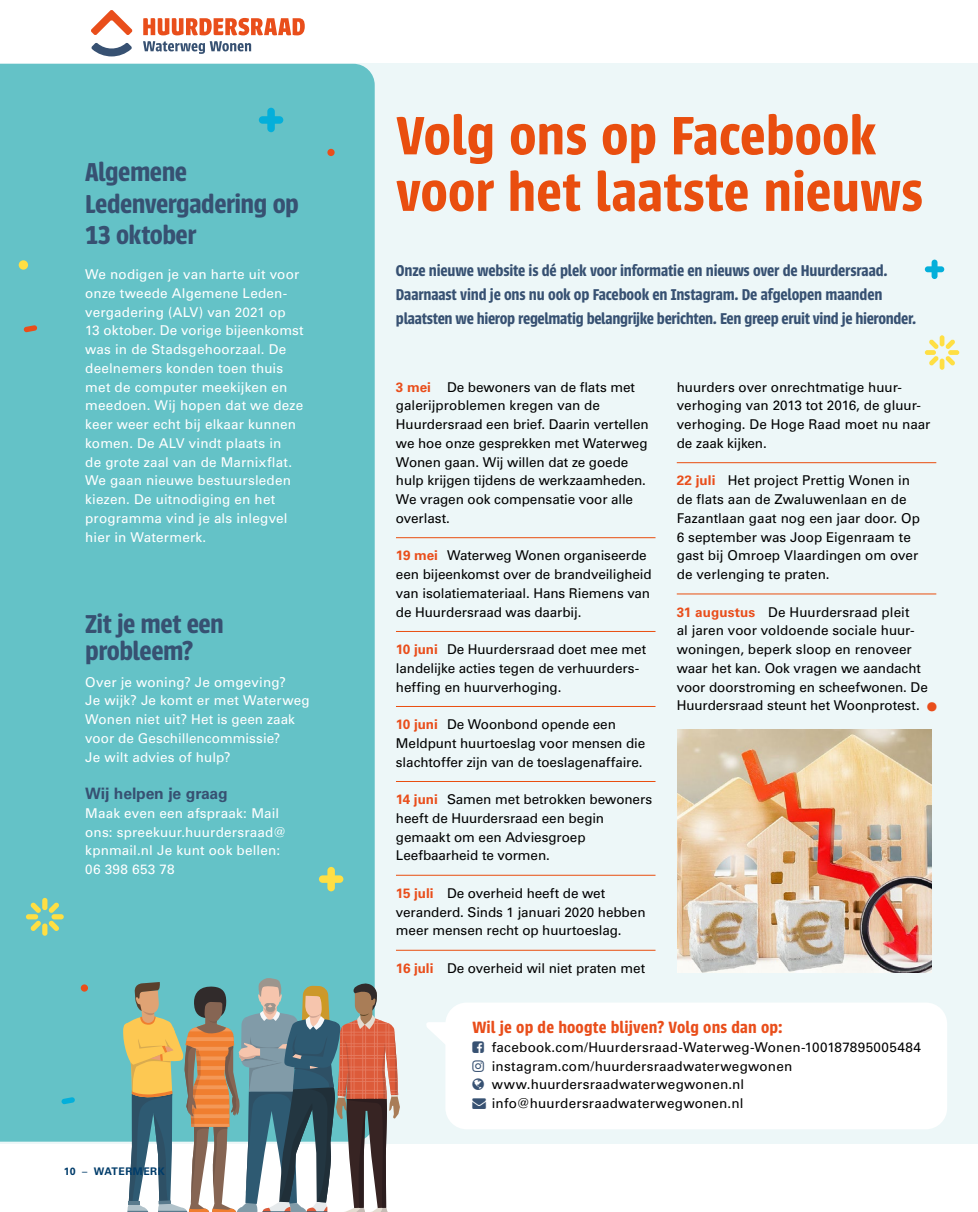
<style>
.page{position:relative;width:978px;height:1212px;background:#fff}
.page>*{position:absolute;margin:0;border:0;box-sizing:border-box;transform-origin:0 0}
.t1{font:600 59.4px/56.6px "Urbana";color:#e94e0f}
.t2{font:600 28.5px/31.5px "Urbana";letter-spacing:-.015em;color:#375172}
.t3{font:600 18px "Urbana";letter-spacing:.01em;color:#e94e1b}
.t4{font:600 17.25px/24px "Urbana";letter-spacing:-.01em;color:#375172}
.t5{font:700 15.75px "Univers LT Std";letter-spacing:-.01em;color:#375172}
.t6{font:13.5px/18.8px "Univers LT Std";letter-spacing:-.005em;color:#000}
.t7{font:13.5px/18.8px "Univers LT Std";letter-spacing:.01em;color:#fff}
.t8{font:13.5px/18.8px "Univers LT Std";letter-spacing:.015em;color:#000}
.t9{font:700 10.5px "Univers LT Std";letter-spacing:.045em;color:#003c6a}
.s1{font-weight:400}
.s2{font-weight:700;color:#e94e1b}
.s3{font-size:25.5px;color:#e94e1b}
.s4{color:#375172}
</style>
<div class="page">
<div style="left:0;top:64px;width:978px;height:1080px;background:#edf7f8"></div>
<div style="left:0;top:64px;width:375px;height:1077px;background:#64c2c7"></div>
<div style="left:445px;top:1002px;width:502px;height:127px;background:#fff;border-radius:21px"></div>
<svg style="left:426px;top:1022px;width:19px;height:22px"></svg>
<hr style="left:396px;top:537px;width:259px;height:1px;background:#e94e0f">
<hr style="left:396px;top:631px;width:259px;height:1px;background:#e94e0f">
<hr style="left:396px;top:706px;width:259px;height:1px;background:#e94e0f">
<hr style="left:396px;top:781px;width:259px;height:1px;background:#e94e0f">
<hr style="left:396px;top:875px;width:259px;height:1px;background:#e94e0f">
<hr style="left:396px;top:950px;width:259px;height:1px;background:#e94e0f">
<hr style="left:677px;top:462px;width:259px;height:1px;background:#e94e0f">
<hr style="left:677px;top:593px;width:259px;height:1px;background:#e94e0f">
<div style="left:327px;top:149px;width:8px;height:7px;background:#e94e1b;border-radius:50%"></div>
<div style="left:81px;top:984px;width:7px;height:7px;background:#e94e1b;border-radius:50%"></div>
<div style="left:19px;top:260px;width:9px;height:10px;background:#ffdf43;border-radius:50%"></div>
<svg style="left:259px;top:108px;width:24px;height:24px"></svg>
<svg style="left:24px;top:325px;width:13px;height:7px"></svg>
<svg style="left:61px;top:1097px;width:14px;height:7px"></svg>
<div style="left:26px;top:914px;width:12px;height:5px;background:#ffdf43;border-radius:3px"></div>
<div style="left:52px;top:914px;width:12px;height:5px;background:#ffdf43;border-radius:3px"></div>
<svg style="left:30px;top:920px;width:11px;height:11px"></svg>
<svg style="left:49px;top:902px;width:10px;height:11px"></svg>
<svg style="left:30px;top:902px;width:11px;height:11px"></svg>
<svg style="left:49px;top:920px;width:10px;height:11px"></svg>
<div style="left:42px;top:923px;width:5px;height:13px;background:#ffdf43;border-radius:3px"></div>
<div style="left:42px;top:898px;width:5px;height:12px;background:#ffdf43;border-radius:3px"></div>
<svg style="left:122px;top:978px;width:278px;height:234px"></svg>
<svg style="left:925px;top:260px;width:19px;height:19px"></svg>
<div style="left:925px;top:350px;width:11px;height:5px;background:#ffdf43;border-radius:2px"></div>
<div style="left:948px;top:350px;width:11px;height:5px;background:#ffdf43;border-radius:2px"></div>
<svg style="left:929px;top:356px;width:10px;height:9px"></svg>
<svg style="left:945px;top:339px;width:10px;height:10px"></svg>
<svg style="left:929px;top:339px;width:10px;height:10px"></svg>
<svg style="left:945px;top:356px;width:10px;height:9px"></svg>
<hr style="left:940px;top:359px;width:4px;height:11px;background:#ffdf43;border-radius:2px">
<hr style="left:940px;top:335px;width:4px;height:11px;background:#ffdf43;border-radius:2px">
<svg style="left:143px;top:41px;width:108px;height:13px"></svg>
<svg style="left:91px;top:43px;width:41px;height:13px"></svg>
<svg style="left:143px;top:18px;width:162px;height:17px"></svg>
<svg style="left:91px;top:10px;width:41px;height:25px"></svg>
<img style="left:677px;top:729px;width:254px;height:244px">
<svg style="left:319px;top:867px;width:24px;height:24px"></svg>
<h2 class="t2" style="left:85px;top:157px;width:215px">Algemene<br>Ledenvergadering op<br>13 oktober</h2>
<p class="t7" style="left:85px;top:265px;width:220px">We nodigen je van harte uit voor onze tweede Algemene Leden&shy;vergadering (ALV) van 2021 op<br>13 oktober. De vorige bijeenkomst was in de Stadsgehoorzaal. De deelnemers konden toen thuis met de computer meekijken en meedoen. Wij hopen dat we deze keer weer echt bij elkaar kunnen komen. De ALV vindt plaats in<br>de grote zaal van de Marnixflat.<br>We gaan nieuwe bestuursleden kiezen. De uitnodiging en het programma vind je als inlegvel hier in Watermerk.</p>
<h2 class="t2" style="left:85px;top:611px;width:140px;line-height:27px">Zit je met een probleem?</h2>
<p class="t7" style="left:85px;top:672px;width:226px">Over je woning? Je omgeving?<br>Je wijk? Je komt er met Waterweg<br>Wonen niet uit? Het is geen zaak voor de Geschillencommissie?<br>Je wilt advies of hulp?</p>
<p class="t5" style="left:85px;top:784px;width:144px">Wij helpen je graag</p>
<p class="t7" style="left:85px;top:804px;width:203px">Maak even een afspraak: Mail ons: spreekuur.huurdersraad@ kpnmail.nl Je kunt ook bellen:<br>06 398 653 78</p>
<p class="t9" style="left:64px;top:1165px;width:103px">10 <span class="s1">–</span> WATERMERK</p>
<h1 class="t1" style="left:396px;top:108px;width:528px">Volg ons op Facebook voor het laatste nieuws</h1>
<p class="t4" style="left:396px;top:259px;width:522px">Onze nieuwe website is dé plek voor informatie en nieuws over de Huurdersraad.<br>Daarnaast vind je ons nu ook op Facebook en Instagram. De afgelopen maanden plaatsten we hierop regelmatig belangrijke berichten. Een greep eruit vind je hieronder.</p>
<p class="t6" style="left:396px;top:377px;width:254px"><span class="s2">3 mei</span> De bewoners van de flats met galerijproblemen kregen van de<br>Huurdersraad een brief. Daarin vertellen we hoe onze gesprekken met Waterweg<br>Wonen gaan. Wij willen dat ze goede hulp krijgen tijdens de werkzaamheden.<br>We vragen ook compensatie voor alle overlast.</p>
<p class="t6" style="left:396px;top:546px;width:257px"><span class="s2">19 mei</span> Waterweg Wonen organiseerde een bijeenkomst over de brandveiligheid van isolatiemateriaal. Hans Riemens van de Huurdersraad was daarbij.</p>
<p class="t6" style="left:396px;top:640px;width:252px"><span class="s2">10 juni</span> De Huurdersraad doet mee met landelijke acties tegen de verhuurders&shy;heffing en huurverhoging.</p>
<p class="t6" style="left:396px;top:715px;width:251px"><span class="s2">10 juni</span> De Woonbond opende een<br>Meldpunt huurtoeslag voor mensen die slachtoffer zijn van de toeslagenaffaire.</p>
<p class="t6" style="left:396px;top:790px;width:258px"><span class="s2">14 juni</span> Samen met betrokken bewoners heeft de Huurdersraad een begin gemaakt om een Adviesgroep<br>Leefbaarheid te vormen.</p>
<p class="t6" style="left:396px;top:884px;width:251px"><span class="s2">15 juli</span> De overheid heeft de wet veranderd. Sinds 1 januari 2020 hebben meer mensen recht op huurtoeslag.</p>
<p class="t6" style="left:396px;top:959px;width:251px"><span class="s2">16 juli</span> De overheid wil niet praten met</p>
<p class="t6" style="left:677px;top:377px;width:255px">huurders over onrechtmatige huur-- verhoging van 2013 tot 2016, de gluur&shy;verhoging. De Hoge Raad moet nu naar de zaak kijken.</p>
<p class="t6" style="left:677px;top:471px;width:245px"><span class="s2">22 juli</span> Het project Prettig Wonen in de flats aan de Zwaluwenlaan en de Fazantlaan gaat nog een jaar door. Op 6 september was Joop Eigenraam te gast bij Omroep Vlaardingen om over de verlenging te praten.</p>
<p class="t6" style="left:677px;top:602px;width:261px"><span class="s2">31 augustus</span> De Huurdersraad pleit<br>al jaren voor voldoende sociale huur-- woningen, beperk sloop en renoveer waar het kan. Ook vragen we aandacht voor doorstroming en scheefwonen. De Huurdersraad steunt het Woonprotest. <span class="s3">•</span></p>
<h3 class="t3" style="left:472px;top:1017px;width:312px">Wil je op de hoogte blijven? Volg ons dan op:</h3>
<p class="t8" style="left:492px;top:1038px;width:431px">facebook.com/Huurdersraad-Waterweg-Wonen-100187895005484 instagram.com/huurdersraadwaterwegwonen www.huurdersraadwaterwegwonen.nl</p>
<p class="t6" style="left:472px;top:1094px;width:273px"><span class="s4">→</span> info@huurdersraadwaterwegwonen.nl</p>
</div>
